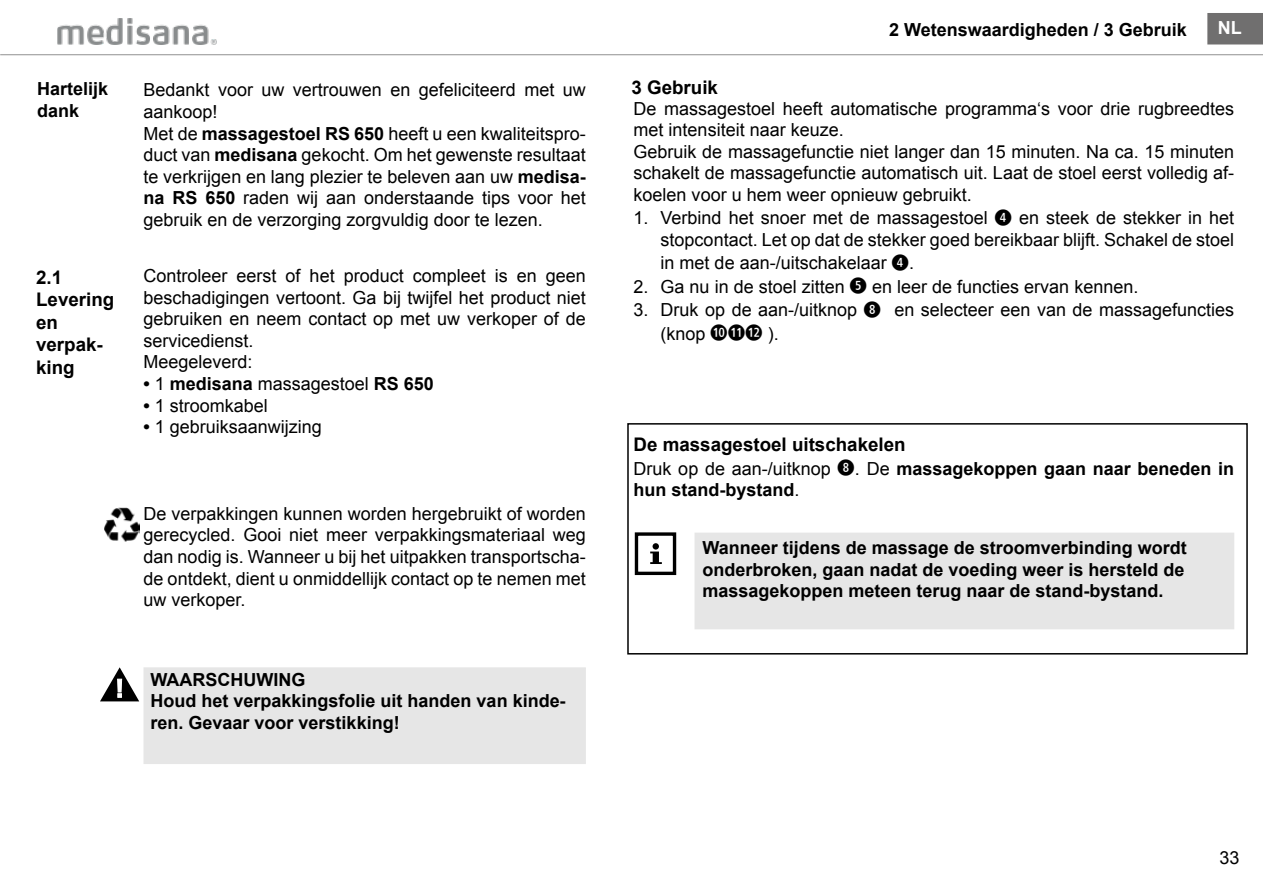
<style>
.page{position:relative;width:1263px;height:893px;background:#fff}
.page>*{position:absolute;margin:0;border:0;box-sizing:border-box;transform-origin:0 0}
.t1{font:700 18.75px/22.5px "Arial";color:#000}
.t2{font:18px/21.6px "Arial";color:#000}
.t3{font:700 18px/21.6px "Arial";color:#000}
.t4{font:700 18px "Arial";color:#fff}
.s1{font-weight:700}
.s2{font-weight:400}
.s3{font-family:"pkt frut Regular";font-size:19.5px}
.s4{font-family:"pkt frut Regular";font-weight:400;font-size:19.5px}
</style>
<div class="page">
<img style="left:58px;top:19px;width:159px;height:25px">
<hr style="left:0;top:54px;width:1263px;height:1px;background:#9d9d9c">
<img style="left:104px;top:507px;width:35px;height:34px">
<div style="left:143px;top:667px;width:443px;height:97px;background:#e6e6e6"></div>
<svg style="left:100px;top:667px;width:39px;height:34px"></svg>
<div style="left:1208px;top:14px;width:54px;height:30px;background:#706f6f"></div>
<div style="left:1207px;top:13px;width:56px;height:31px;border:2px solid #706f6f"></div>
<div style="left:694px;top:533px;width:540px;height:96px;background:#e6e6e6"></div>
<div style="left:635px;top:532px;width:41px;height:43px;border:3px solid #000"></div>
<div style="left:652px;top:543px;width:7px;height:7px;background:#000;border-radius:50%"></div>
<svg style="left:650px;top:551px;width:12px;height:13px"></svg>
<div style="left:627px;top:423px;width:621px;height:231px;border:2px solid #000"></div>
<p class="t3" style="left:37px;top:79px;width:73px">Hartelijk dank</p>
<p class="t1" style="left:36px;top:266px;width:80px">2.1<br>Levering en verpak&shy;king</p>
<p class="t2" style="left:144px;top:80px;width:444px">Bedankt voor uw vertrouwen en gefeliciteerd met uw aankoop!<br>Met de <span class="s1">massagestoel RS 650</span> heeft u een kwaliteitspro&shy;duct van <span class="s1">medisana</span> gekocht. Om het gewenste resultaat te verkrijgen en lang plezier te beleven aan uw <span class="s1">medisa&shy;na RS 650</span> raden wij aan onderstaande tips voor het gebruik en de verzorging zorgvuldig door te lezen.</p>
<p class="t2" style="left:144px;top:265px;width:444px">Controleer eerst of het product compleet is en geen beschadigingen vertoont. Ga bij twijfel het product niet gebruiken en neem contact op met uw verkoper of de servicedienst.<br>Meegeleverd:</p>
<p class="t3" style="left:144px;top:373px;width:292px">• <span class="s2">1</span> medisana <span class="s2">massagestoel</span> RS 650</p>
<p class="t2" style="left:144px;top:395px;width:126px"><span class="s1">•</span> 1 stroomkabel</p>
<p class="t2" style="left:144px;top:416px;width:180px"><span class="s1">•</span> 1 gebruiksaanwijzing</p>
<p class="t2" style="left:144px;top:503px;width:444px;text-align:justify">De verpakkingen kunnen worden hergebruikt of worden gerecycled. Gooi niet meer verpakkingsmateriaal weg dan nodig is. Wanneer u bij het uitpakken transportscha&shy;de ontdekt, dient u onmiddellijk contact op te nemen met uw verkoper.</p>
<p class="t3" style="left:151px;top:669px;width:417px">WAARSCHUWING<br>Houd het verpakkingsfolie uit handen van kinde&shy;ren. Gevaar voor verstikking!</p>
<p class="t3" style="left:889px;top:19px;width:299px">2 Wetenswaardigheden / 3 Gebruik</p>
<p class="t4" style="left:1218px;top:15px;width:25px">NL</p>
<p class="t1" style="left:631px;top:77px;width:88px">3 Gebruik</p>
<p class="t2" style="left:634px;top:98px;width:602px">De massagestoel heeft automatische programma‘s voor drie rugbreedtes met intensiteit naar keuze.<br>Gebruik de massagefunctie niet langer dan 15 minuten. Na ca. 15 minuten schakelt de massagefunctie automatisch uit. Laat de stoel eerst volledig af&shy;koelen voor u hem weer opnieuw gebruikt.</p>
<p class="t2" style="left:634px;top:207px;width:602px;text-align:right">1. Verbind het snoer met de massagestoel <span class="s3">4</span> en steek de stekker in het stopcontact. Let op dat de stekker goed bereikbaar blijft. Schakel de stoel</p>
<p class="t2" style="left:661px;top:252px;width:255px">in met de aan-/uitschakelaar <span class="s3">4</span>.</p>
<p class="t2" style="left:634px;top:276px;width:506px">2. Ga nu in de stoel zitten <span class="s3">5</span> en leer de functies ervan kennen.</p>
<p class="t2" style="left:661px;top:298px;width:575px;line-height:23.4px;text-indent:-27px">3. Druk op de aan-/uitknop <span class="s3">8</span> en selecteer een van de massagefuncties (knop <span class="s3">0qw</span> ).</p>
<p class="t1" style="left:634px;top:434px;width:273px">De massagestoel uitschakelen</p>
<p class="t3" style="left:634px;top:458px;width:602px"><span class="s2">Druk op de aan-/uitknop</span> <span class="s4">8</span><span class="s2">. De</span> massagekoppen gaan naar beneden in hun stand-bystand<span class="s2">.</span></p>
<p class="t3" style="left:702px;top:538px;width:486px">Wanneer tijdens de massage de stroomverbinding wordt onderbroken, gaan nadat de voeding weer is hersteld de massagekoppen meteen terug naar de stand-bystand.</p>
<p class="t2" style="left:1219px;top:847px;width:22px">33</p>
</div>
